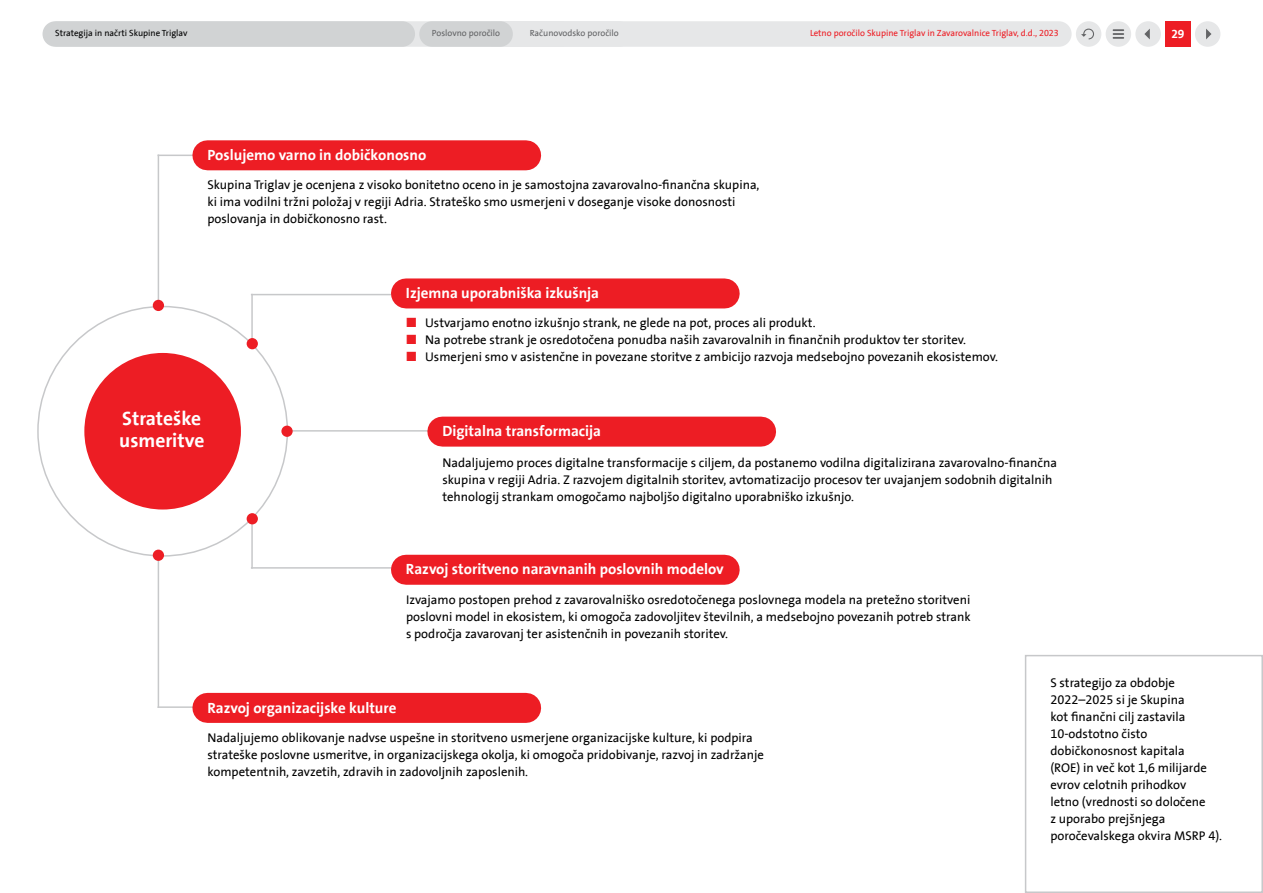
<style>
.page{position:relative;width:1263px;height:893px;background:#fff}
.page>*{position:absolute;margin:0;border:0;box-sizing:border-box;transform-origin:0 0}
.t1{font:700 19.5px/22.5px "Triglav The Sans";color:#fff}
.t2{font:700 15px "Triglav The Sans";color:#fff}
.t3{font:12.75px/17px "Triglav The Sans";color:#000}
.t4{font:700 12px "Triglav The Sans";color:#fff}
.t5{font:9px "Triglav The Sans";color:#ed1d24}
.t6{font:9px "Triglav The Sans";color:#636466}
.t7{font:9px "Triglav The Sans";color:#000}
</style>
<div class="page">
<div style="left:1195px;top:21px;width:25px;height:26px;background:#e6e7e8;border-radius:50%"></div>
<div style="left:1135px;top:21px;width:26px;height:26px;background:#e6e7e8;border-radius:50%"></div>
<div style="left:1106px;top:21px;width:25px;height:26px;background:#e6e7e8;border-radius:50%"></div>
<div style="left:1076px;top:21px;width:25px;height:26px;background:#e6e7e8;border-radius:50%"></div>
<svg style="left:1206px;top:29px;width:5px;height:10px"></svg>
<svg style="left:1144px;top:29px;width:6px;height:10px"></svg>
<svg style="left:1081px;top:29px;width:13px;height:10px"></svg>
<svg style="left:43px;top:21px;width:1028px;height:26px;background:#dddedf"></svg>
<div style="left:1165px;top:21px;width:26px;height:26px;background:#ed1d24"></div>
<svg style="left:1113px;top:29px;width:11px;height:10px"></svg>
<div style="left:84px;top:353px;width:157px;height:156px;background:#ed1d24;border-radius:50%"></div>
<hr style="left:158px;top:155px;width:1px;height:145px;background:#c7c8ca">
<hr style="left:158px;top:155px;width:36px;height:1px;background:#c7c8ca">
<hr style="left:251px;top:294px;width:2px;height:46px;background:#c7c8ca">
<hr style="left:251px;top:294px;width:144px;height:1px;background:#c7c8ca">
<hr style="left:290px;top:430px;width:145px;height:2px;background:#c7c8ca">
<hr style="left:158px;top:556px;width:1px;height:152px;background:#c7c8ca">
<hr style="left:158px;top:706px;width:36px;height:2px;background:#c7c8ca">
<hr style="left:251px;top:523px;width:2px;height:46px;background:#c7c8ca">
<hr style="left:251px;top:567px;width:144px;height:2px;background:#c7c8ca">
<div style="left:153px;top:300px;width:11px;height:11px;background:#ed1d24;border-radius:50%"></div>
<div style="left:153px;top:550px;width:11px;height:11px;background:#ed1d24;border-radius:50%"></div>
<div style="left:281px;top:426px;width:12px;height:11px;background:#ed1d24;border-radius:50%"></div>
<div style="left:247px;top:338px;width:11px;height:11px;background:#ed1d24;border-radius:50%"></div>
<div style="left:247px;top:513px;width:11px;height:11px;background:#ed1d24;border-radius:50%"></div>
<div style="left:207px;top:140px;width:319px;height:30px;background:#ed1d24"></div>
<div style="left:406px;top:278px;width:319px;height:30px;background:#ed1d24"></div>
<div style="left:442px;top:417px;width:319px;height:30px;background:#ed1d24"></div>
<div style="left:406px;top:555px;width:319px;height:30px;background:#ed1d24"></div>
<div style="left:207px;top:693px;width:319px;height:30px;background:#ed1d24"></div>
<div style="left:1025px;top:655px;width:238px;height:238px;border:2px solid #c7c8ca"></div>
<p class="t7" style="left:55px;top:28px;width:134px">Strategija in načrti Skupine Triglav</p>
<p class="t6" style="left:432px;top:28px;width:70px">Poslovno poročilo</p>
<p class="t6" style="left:530px;top:28px;width:91px">Računovodsko poročilo</p>
<p class="t5" style="left:810px;top:28px;width:250px">Letno poročilo Skupine Triglav in Zavarovalnice Triglav, d.d., 2023</p>
<p class="t4" style="left:1171px;top:27px;width:15px">29</p>
<p class="t2" style="left:207px;top:147px;width:220px">Poslujemo varno in dobičkonosno</p>
<p class="t3" style="left:207px;top:177px;width:554px">Skupina Triglav je ocenjena z visoko bonitetno oceno in je samostojna zavarovalno-finančna skupina, ki ima vodilni tržni položaj v regiji Adria. Strateško smo usmerjeni v doseganje visoke donosnosti poslovanja in dobičkonosno rast.</p>
<p class="t2" style="left:406px;top:285px;width:195px">Izjemna uporabniška izkušnja</p>
<h1 class="t1" style="left:119px;top:407px;width:87px">Strateške usmeritve</h1>
<p class="t3" style="left:425px;top:315px;width:574px">Ustvarjamo enotno izkušnjo strank, ne glede na pot, proces ali produkt.<br>Na potrebe strank je osredotočena ponudba naših zavarovalnih in finančnih produktov ter storitev.<br>Usmerjeni smo v asistenčne in povezane storitve z ambicijo razvoja medsebojno povezanih ekosistemov.</p>
<p class="t2" style="left:442px;top:423px;width:160px">Digitalna transformacija</p>
<p class="t3" style="left:442px;top:454px;width:616px">Nadaljujemo proces digitalne transformacije s ciljem, da postanemo vodilna digitalizirana zavarovalno-finančna skupina v regiji Adria. Z razvojem digitalnih storitev, avtomatizacijo procesov ter uvajanjem sodobnih digitalnih tehnologij strankam omogočamo najboljšo digitalno uporabniško izkušnjo.</p>
<p class="t2" style="left:406px;top:561px;width:319px">Razvoj storitveno naravnanih poslovnih modelov</p>
<p class="t3" style="left:406px;top:591px;width:566px;text-align:justify">Izvajamo postopen prehod z zavarovalniško osredotočenega poslovnega modela na pretežno storitveni poslovni model in ekosistem, ki omogoča zadovoljitev številnih, a medsebojno povezanih potreb strank s področja zavarovanj ter asistenčnih in povezanih storitev.</p>
<p class="t2" style="left:207px;top:699px;width:191px">Razvoj organizacijske kulture</p>
<p class="t3" style="left:207px;top:729px;width:558px">Nadaljujemo oblikovanje nadvse uspešne in storitveno usmerjene organizacijske kulture, ki podpira strateške poslovne usmeritve, in organizacijskega okolja, ki omogoča pridobivanje, razvoj in zadržanje kompetentnih, zavzetih, zdravih in zadovoljnih zaposlenih.</p>
<p class="t3" style="left:1050px;top:675px;width:173px">S strategijo za obdobje<br>2022–2025 si je Skupina<br>kot finančni cilj zastavila<br>10-odstotno čisto dobičkonosnost kapitala<br>(ROE) in več kot 1,6 milijarde evrov celotnih prihodkov<br>letno (vrednosti so določene<br>z uporabo prejšnjega poročevalskega okvira MSRP 4).</p>
</div>
